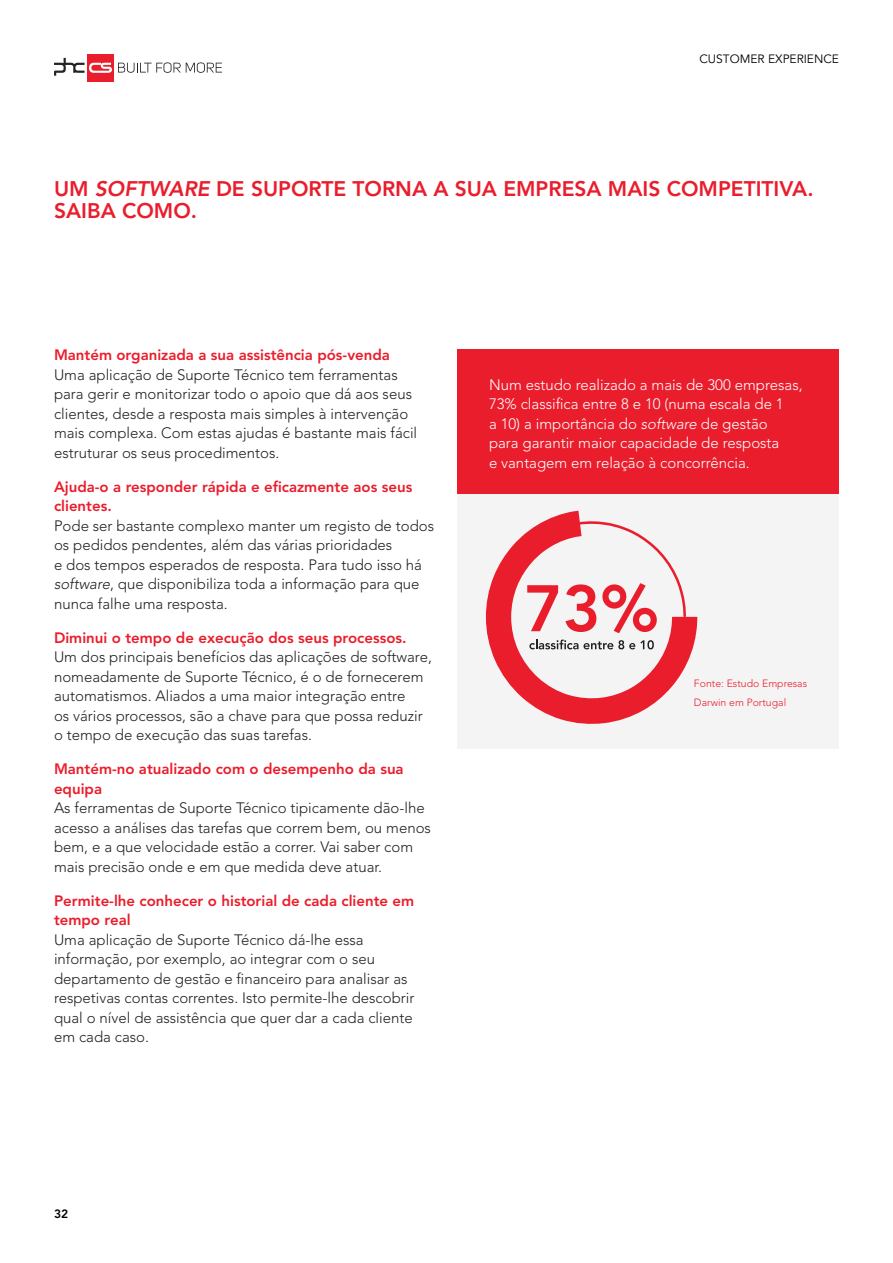
<style>
.page{position:relative;width:893px;height:1263px;background:#fff}
.page>*{position:absolute;margin:0;border:0;box-sizing:border-box;transform-origin:0 0}
.t1{font:800 21px/22.5px "Avenir LT Std";color:#ea1d2c}
.t2{font:300 15px/19.5px "Avenir LT Std";color:#222121}
.t3{font:800 15px/19.5px "Avenir LT Std";color:#ea1d2c}
.t4{font:300 15px/19.5px "Avenir LT Std";color:#fff}
.t5{font:12px "Avenir LT Std";color:#000}
.t6{font:800 12px "Avenir LT Std";color:#000}
.t7{font:300 10.5px/19.5px "Avenir LT Std";color:#ea1d2c}
.s1{font-style:italic}
</style>
<div class="page">
<svg style="left:118px;top:62px;width:104px;height:11px"></svg>
<div style="left:87px;top:54px;width:27px;height:27px;background:#ea1d2c"></div>
<svg style="left:54px;top:58px;width:58px;height:18px"></svg>
<div style="left:457px;top:494px;width:382px;height:255px;background:#f4f4f4"></div>
<div style="left:457px;top:349px;width:382px;height:145px;background:#ea1d2c"></div>
<svg style="left:486px;top:511px;width:211px;height:213px"></svg>
<svg style="left:527px;top:585px;width:31px;height:46px"></svg>
<svg style="left:565px;top:521px;width:121px;height:112px"></svg>
<svg style="left:529px;top:639px;width:125px;height:10px"></svg>
<p class="t5" style="left:699px;top:52px;width:141px">CUSTOMER EXPERIENCE</p>
<h1 class="t1" style="left:54px;top:177px;width:761px">UM <span class="s1">SOFTWARE</span> DE SUPORTE TORNA A SUA EMPRESA MAIS COMPETITIVA.<br>SAIBA COMO.</h1>
<p class="t3" style="left:54px;top:345px;width:337px">Mantém organizada a sua assistência pós-venda</p>
<p class="t2" style="left:54px;top:365px;width:365px">Uma aplicação de Suporte Técnico tem ferramentas para gerir e monitorizar todo o apoio que dá aos seus clientes, desde a resposta mais simples à intervenção mais complexa. Com estas ajudas é bastante mais fácil estruturar os seus procedimentos.</p>
<p class="t3" style="left:54px;top:477px;width:360px">Ajuda-o a responder rápida e eficazmente aos seus clientes.</p>
<p class="t2" style="left:54px;top:516px;width:382px">Pode ser bastante complexo manter um registo de todos os pedidos pendentes, além das várias prioridades<br>e dos tempos esperados de resposta. Para tudo isso há <span class="s1">software</span>, que disponibiliza toda a informação para que nunca falhe uma resposta.</p>
<p class="t3" style="left:54px;top:628px;width:354px">Diminui o tempo de execução dos seus processos.</p>
<p class="t2" style="left:54px;top:647px;width:379px">Um dos principais benefícios das aplicações de software, nomeadamente de Suporte Técnico, é o de fornecerem automatismos. Aliados a uma maior integração entre<br>os vários processos, são a chave para que possa reduzir o tempo de execução das suas tarefas.</p>
<p class="t3" style="left:54px;top:759px;width:351px">Mantém-no atualizado com o desempenho da sua equipa</p>
<p class="t2" style="left:54px;top:798px;width:378px">As ferramentas de Suporte Técnico tipicamente dão-lhe acesso a análises das tarefas que correm bem, ou menos bem, e a que velocidade estão a correr. Vai saber com mais precisão onde e em que medida deve atuar.</p>
<p class="t3" style="left:54px;top:891px;width:362px">Permite-lhe conhecer o historial de cada cliente em tempo real</p>
<p class="t2" style="left:54px;top:930px;width:362px">Uma aplicação de Suporte Técnico dá-lhe essa informação, por exemplo, ao integrar com o seu departamento de gestão e financeiro para analisar as respetivas contas correntes. Isto permite-lhe descobrir qual o nível de assistência que quer dar a cada cliente em cada caso.</p>
<p class="t4" style="left:489px;top:375px;width:315px">Num estudo realizado a mais de 300 empresas, 73% classifica entre 8 e 10 (numa escala de 1<br>a 10) a importância do <span class="s1">software</span> de gestão<br>para garantir maior capacidade de resposta<br>e vantagem em relação à concorrência.</p>
<p class="t7" style="left:694px;top:673px;width:115px">Fonte: Estudo Empresas<br>Darwin em Portugal</p>
<p class="t6" style="left:54px;top:1207px;width:16px">32</p>
</div>
